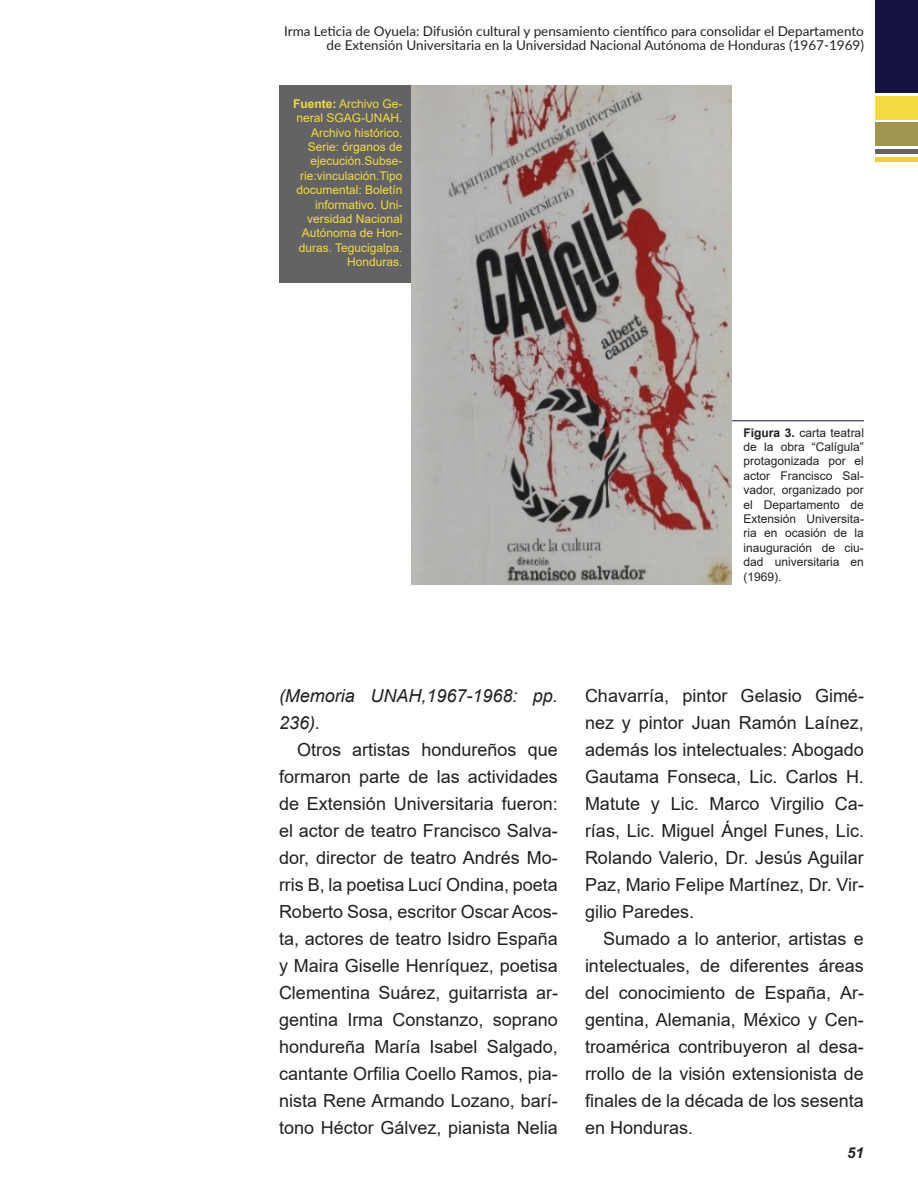
<style>
.page{position:relative;width:918px;height:1188px;background:#fff}
.page>*{position:absolute;margin:0;border:0;box-sizing:border-box;transform-origin:0 0}
.t1{font:18px/27px "Arial";color:#231f20;text-align:justify}
.t2{font:italic 18px/27px "Arial";color:#231f20}
.t3{font:italic 700 15px "Arial";color:#231f20}
.t4{font:13.5px/13.5px "Lato";color:#231f20;text-align:right}
.t5{font:12px/14.4px "Arial";color:#f5db42;text-align:right}
.t6{font:12px/14.4px "Arial";color:#231f20;text-align:justify}
.s1{font-weight:700}
</style>
<div class="page">
<div style="left:875px;top:0;width:43px;height:92px;background:#151141"></div>
<div style="left:875px;top:96px;width:43px;height:23px;background:#f5db42"></div>
<div style="left:875px;top:123px;width:43px;height:23px;background:#9f9450"></div>
<div style="left:875px;top:149px;width:43px;height:5px;background:#636365"></div>
<hr style="left:875px;top:157px;width:43px;height:4px;background:#f4cc41">
<hr style="left:585px;top:420px;width:279px;height:1px;background:#151141">
<div style="left:279px;top:85px;width:139px;height:198px;background:#636365"></div>
<img style="left:411px;top:85px;width:321px;height:499px">
<p class="t4" style="left:284px;top:24px;width:581px">Irma Leticia de Oyuela: Difusión cultural y pensamiento científico para consolidar el Departamento de Extensión Universitaria en la Universidad Nacional Autónoma de Honduras (1967-1969)</p>
<p class="t5" style="left:293px;top:96px;width:111px"><span class="s1">Fuente:</span> Archivo Ge&shy;neral SGAG-UNAH.<br>Archivo histórico.<br>Serie: órganos de ejecución.Subse&shy;rie:vinculación.Tipo documental: Boletín informativo. Uni&shy;versidad Nacional<br>Autónoma de Hon&shy;duras. Tegucigalpa.<br>Honduras.</p>
<p class="t6" style="left:743px;top:425px;width:122px"><span class="s1">Figura 3.</span> carta teatral de la obra “Calígula” protagonizada por el actor Francisco Sal&shy;vador, organizado por el Departamento de Extensión Universita&shy;ria en ocasión de la inauguración de ciu&shy;dad universitaria en (1969).</p>
<p class="t2" style="left:279px;top:682px;width:280px">(Memoria UNAH,1967-1968: pp.<br>236).</p>
<p class="t1" style="left:279px;top:736px;width:281px;text-indent:18px">Otros artistas hondureños que formaron parte de las actividades de Extensión Universitaria fueron: el actor de teatro Francisco Salva&shy;dor, director de teatro Andrés Mo&shy;rris B, la poetisa Lucí Ondina, poeta Roberto Sosa, escritor Oscar Acos&shy;ta, actores de teatro Isidro España y Maira Giselle Henríquez, poetisa Clementina Suárez, guitarrista ar&shy;gentina Irma Constanzo, soprano hondureña María Isabel Salgado, cantante Orfilia Coello Ramos, pia&shy;nista Rene Armando Lozano, barí&shy;tono Héctor Gálvez, pianista Nelia</p>
<p class="t1" style="left:585px;top:682px;width:281px">Chavarría, pintor Gelasio Gimé&shy;nez y pintor Juan Ramón Laínez, además los intelectuales: Abogado Gautama Fonseca, Lic. Carlos H.<br>Matute y Lic. Marco Virgilio Ca&shy;rías, Lic. Miguel Ángel Funes, Lic.<br>Rolando Valerio, Dr. Jesús Aguilar Paz, Mario Felipe Martínez, Dr. Vir&shy;gilio Paredes.</p>
<p class="t1" style="left:585px;top:925px;width:281px;text-indent:18px">Sumado a lo anterior, artistas e intelectuales, de diferentes áreas del conocimiento de España, Ar&shy;gentina, Alemania, México y Cen&shy;troamérica contribuyeron al desa&shy;rrollo de la visión extensionista de finales de la década de los sesenta en Honduras.</p>
<p class="t3" style="left:847px;top:1142px;width:18px">51</p>
</div>
